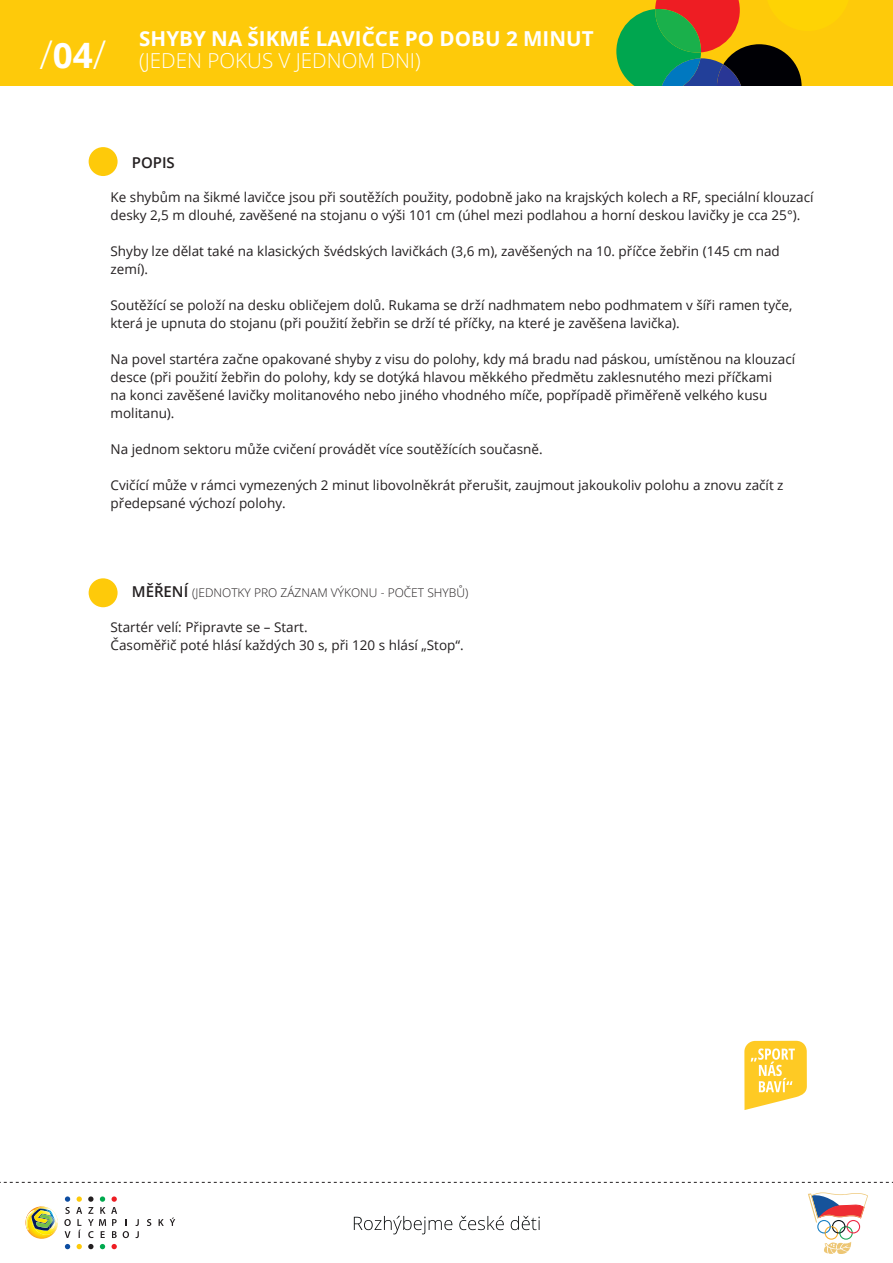
<style>
.page{position:relative;width:893px;height:1263px;background:#fff}
.page>*{position:absolute;margin:0;border:0;box-sizing:border-box;transform-origin:0 0}
.t1{font:300 39.6px "Open Sans";color:#fff}
.t2{font:700 20.55px "Open Sans";color:#fff}
.t3{font:300 20.55px "Open Sans";color:#fff}
.t4{font:600 15px "Open Sans";color:#231f20}
.t5{font:13.5px/18px "Open Sans";color:#231f20}
.t6{font:300 12px "Open Sans";color:#231f20}
.s1{font-weight:700;font-size:34.95px}
.s2{font-weight:600;font-size:15px}
</style>
<div class="page">
<svg style="left:808px;top:1192px;width:59px;height:62px"></svg>
<svg style="left:0;top:1182px;width:893px;height:1px"></svg>
<svg style="left:123px;top:1219px;width:6px;height:19px"></svg>
<svg style="left:136px;top:1219px;width:3px;height:19px"></svg>
<svg style="left:147px;top:1219px;width:4px;height:7px"></svg>
<svg style="left:159px;top:1219px;width:5px;height:7px"></svg>
<svg style="left:170px;top:1217px;width:5px;height:9px"></svg>
<svg style="left:65px;top:1244px;width:5px;height:5px"></svg>
<svg style="left:64px;top:1196px;width:18px;height:42px"></svg>
<svg style="left:77px;top:1244px;width:5px;height:5px"></svg>
<svg style="left:88px;top:1244px;width:6px;height:5px"></svg>
<svg style="left:100px;top:1244px;width:5px;height:5px"></svg>
<svg style="left:88px;top:1196px;width:29px;height:42px"></svg>
<svg style="left:112px;top:1244px;width:5px;height:5px"></svg>
<svg style="left:25px;top:1206px;width:33px;height:33px"></svg>
<div style="left:0;top:0;width:893px;height:85px;background:#feca0a"></div>
<svg style="left:616px;top:0;width:186px;height:85px"></svg>
<svg style="left:354px;top:1216px;width:98px;height:18px"></svg>
<svg style="left:459px;top:1216px;width:45px;height:14px"></svg>
<svg style="left:511px;top:1216px;width:29px;height:14px"></svg>
<svg style="left:744px;top:1041px;width:63px;height:69px"></svg>
<div style="left:89px;top:147px;width:29px;height:29px;background:#feca0a;border-radius:50%"></div>
<div style="left:89px;top:578px;width:29px;height:29px;background:#feca0a;border-radius:50%"></div>
<h1 class="t1" style="left:39px;top:27px;width:68px">/<span class="s1">04</span>/</h1>
<h2 class="t2" style="left:139px;top:24px;width:456px">SHYBY NA ŠIKMÉ LAVIČCE PO DOBU 2 MINUT</h2>
<h2 class="t3" style="left:139px;top:47px;width:283px">(JEDEN POKUS V JEDNOM DNI)</h2>
<p class="t4" style="left:132px;top:152px;width:45px">POPIS</p>
<p class="t5" style="left:111px;top:188px;width:705px">Ke shybům na šikmé lavičce jsou při soutěžích použity, podobně jako na krajských kolech a RF, speciální klouzací desky 2,5 m dlouhé, zavěšené na stojanu o výši 101 cm (úhel mezi podlahou a horní deskou lavičky je cca 25°).</p>
<p class="t5" style="left:111px;top:242px;width:671px">Shyby lze dělat také na klasických švédských lavičkách (3,6 m), zavěšených na 10. příčce žebřin (145 cm nad zemí).</p>
<p class="t5" style="left:111px;top:296px;width:683px">Soutěžící se položí na desku obličejem dolů. Rukama se drží nadhmatem nebo podhmatem v šíři ramen tyče, která je upnuta do stojanu (při použití žebřin se drží té příčky, na které je zavěšena lavička).</p>
<p class="t5" style="left:111px;top:350px;width:686px">Na povel startéra začne opakované shyby z visu do polohy, kdy má bradu nad páskou, umístěnou na klouzací desce (při použití žebřin do polohy, kdy se dotýká hlavou měkkého předmětu zaklesnutého mezi příčkami<br>na konci zavěšené lavičky molitanového nebo jiného vhodného míče, popřípadě přiměřeně velkého kusu molitanu).</p>
<p class="t5" style="left:111px;top:440px;width:434px">Na jednom sektoru může cvičení provádět více soutěžících současně.</p>
<p class="t5" style="left:111px;top:476px;width:675px">Cvičící může v rámci vymezených 2 minut libovolněkrát přerušit, zaujmout jakoukoliv polohu a znovu začít z předepsané výchozí polohy.</p>
<p class="t6" style="left:132px;top:585px;width:338px"><span class="s2">MĚŘENÍ</span> (JEDNOTKY PRO ZÁZNAM VÝKONU - POČET SHYBŮ)</p>
<p class="t5" style="left:111px;top:618px;width:355px">Startér velí: Připravte se – Start.<br>Časoměřič poté hlásí každých 30 s, při 120 s hlásí „Stop“.</p>
</div>
